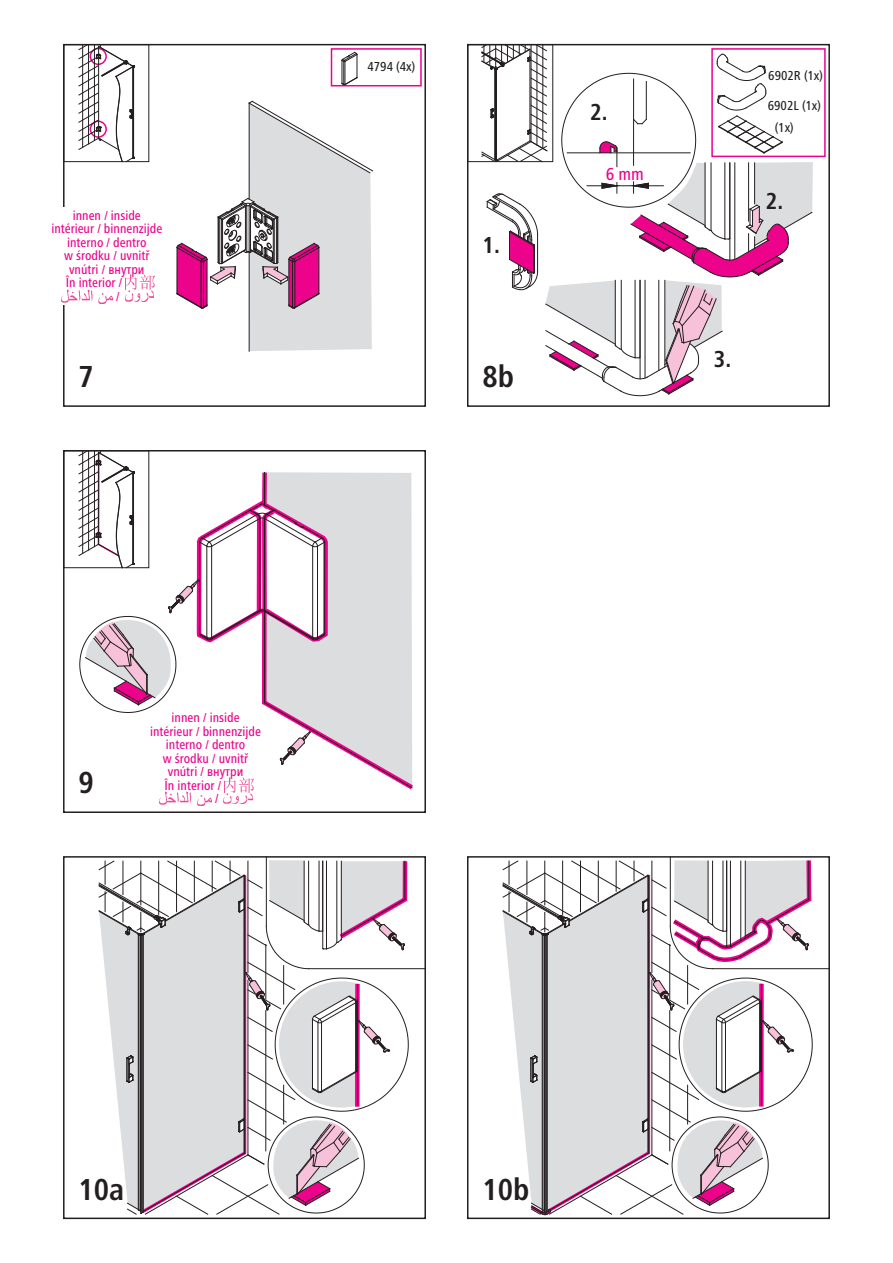
<style>
.page{position:relative;width:893px;height:1263px;background:#fff}
.page>*{position:absolute;margin:0;border:0;box-sizing:border-box;transform-origin:0 0}
.t1{font:700 condensed 31.5px "Frutiger Next LTW1 G";color:#231f20}
.t2{font:700 condensed 24px "Frutiger Next LTW1 G";color:#231f20}
.t3{font:500 condensed 18px "Frutiger Next LTW1 G";color:#ed028c}
.t4{font:500 condensed 13.5px "Frutiger Next LTW1 G";color:#eb028b}
.t5{font:500 condensed 13.5px "Frutiger Next LTW1 G";color:#231f20}
</style>
<div class="page">
<div style="left:63px;top:44px;width:363px;height:363px;border:2px solid #231f20"></div>
<div style="left:467px;top:44px;width:363px;height:363px;border:2px solid #231f20"></div>
<div style="left:63px;top:856px;width:363px;height:363px;border:2px solid #231f20"></div>
<img style="left:224px;top:793px;width:29px;height:11px">
<img style="left:160px;top:792px;width:51px;height:14px">
<div style="left:63px;top:450px;width:363px;height:363px;border:2px solid #231f20"></div>
<div style="left:331px;top:48px;width:91px;height:38px;border:2px solid #ed028c"></div>
<svg style="left:341px;top:52px;width:17px;height:33px"></svg>
<svg style="left:78px;top:44px;width:57px;height:118px"></svg>
<svg style="left:176px;top:101px;width:197px;height:250px"></svg>
<div style="left:711px;top:48px;width:115px;height:109px;border:2px solid #ed028c"></div>
<svg style="left:481px;top:44px;width:332px;height:352px"></svg>
<svg style="left:79px;top:450px;width:333px;height:338px"></svg>
<hr style="left:264px;top:472px;width:1px;height:33px;background:#231f20">
<hr style="left:264px;top:611px;width:1px;height:92px;background:#231f20">
<hr style="left:309px;top:968px;width:116px;height:1px;background:#231f20">
<hr style="left:713px;top:968px;width:116px;height:1px;background:#231f20">
<svg style="left:503px;top:856px;width:311px;height:364px"></svg>
<svg style="left:99px;top:857px;width:311px;height:358px"></svg>
<hr style="left:542px;top:934px;width:1px;height:275px;background:#231f20">
<div style="left:50px;top:207px;width:115px;height:98px;background:#fff"></div>
<img style="left:125px;top:275px;width:29px;height:26px">
<img style="left:61px;top:289px;width:51px;height:14px">
<p class="t4" style="left:73px;top:207px;width:69px">innen / inside</p>
<p class="t4" style="left:51px;top:221px;width:112px">intérieur / binnenzijde</p>
<p class="t4" style="left:67px;top:234px;width:81px">interno / dentro</p>
<p class="t4" style="left:64px;top:248px;width:87px">w środku / uvnitř</p>
<p class="t4" style="left:69px;top:261px;width:77px">vnútri / внутри</p>
<p class="t4" style="left:66px;top:275px;width:58px">În interior /</p>
<p class="t4" style="left:116px;top:288px;width:5px">/</p>
<h1 class="t1" style="left:78px;top:359px;width:17px">7</h1>
<p class="t5" style="left:367px;top:59px;width:49px">4794 (4x)</p>
<h2 class="t2" style="left:483px;top:231px;width:19px">1.</h2>
<h1 class="t1" style="left:482px;top:359px;width:33px">8b</h1>
<h2 class="t2" style="left:590px;top:98px;width:19px">2.</h2>
<h3 class="t3" style="left:606px;top:163px;width:40px">6 mm</h3>
<p class="t5" style="left:768px;top:68px;width:56px">6902R (1x)</p>
<p class="t5" style="left:768px;top:98px;width:55px">6902L (1x)</p>
<p class="t5" style="left:775px;top:120px;width:20px">(1x)</p>
<h2 class="t2" style="left:766px;top:188px;width:19px">2.</h2>
<h2 class="t2" style="left:714px;top:345px;width:19px">3.</h2>
<h1 class="t1" style="left:78px;top:765px;width:17px">9</h1>
<p class="t4" style="left:172px;top:710px;width:69px">innen / inside</p>
<p class="t4" style="left:150px;top:723px;width:112px">intérieur / binnenzijde</p>
<p class="t4" style="left:166px;top:737px;width:81px">interno / dentro</p>
<p class="t4" style="left:163px;top:750px;width:87px">w środku / uvnitř</p>
<p class="t4" style="left:168px;top:764px;width:77px">vnútri / внутри</p>
<p class="t4" style="left:164px;top:777px;width:58px">În interior /</p>
<p class="t4" style="left:215px;top:791px;width:5px">/</p>
<h1 class="t1" style="left:78px;top:1171px;width:47px">10a</h1>
<h1 class="t1" style="left:482px;top:1171px;width:48px">10b</h1>
</div>
